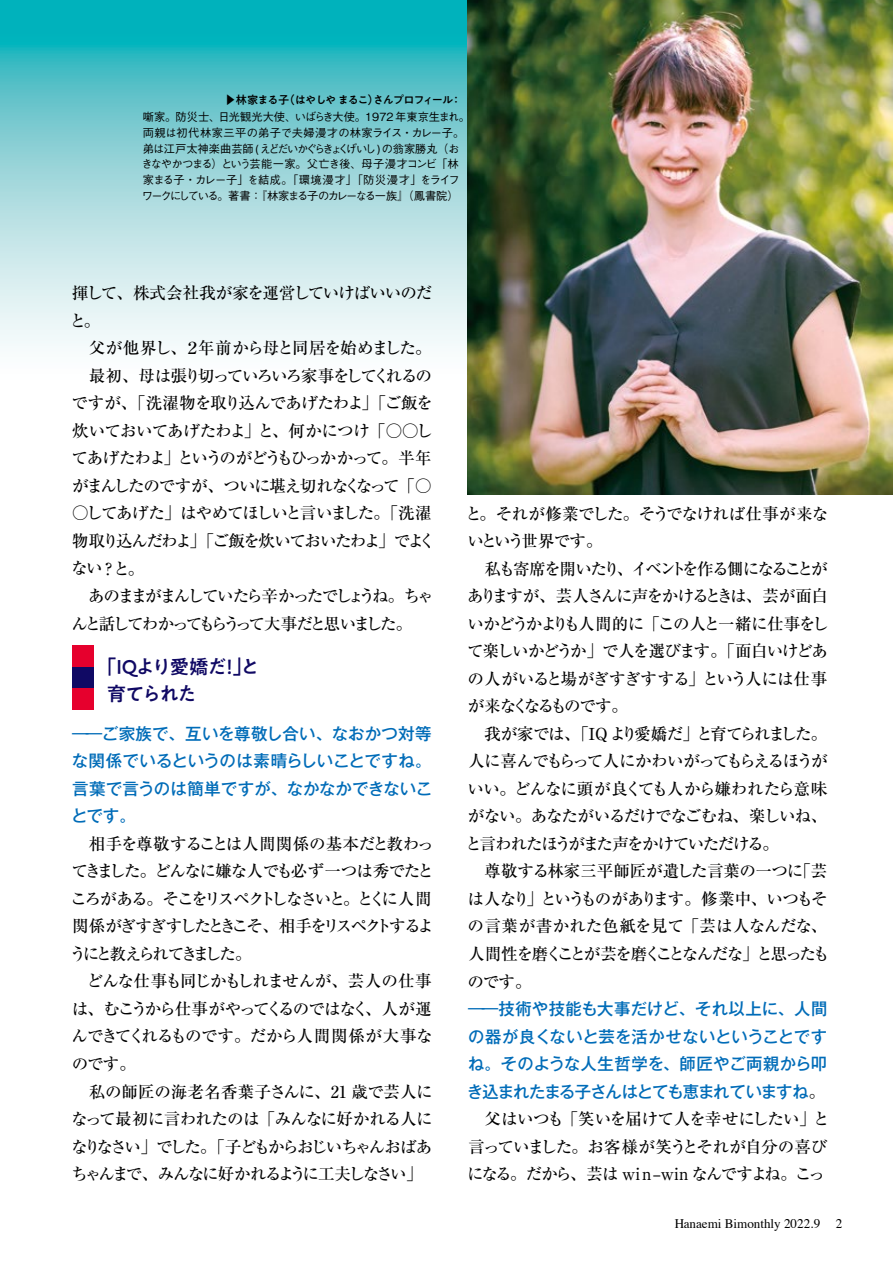
<style>
.page{position:relative;width:893px;height:1263px;background:#fff}
.page>*{position:absolute;margin:0;border:0;box-sizing:border-box;transform-origin:0 0}
.t1{font:500 19.5px/27px "PA1 Gothic Std";letter-spacing:-.08em;color:#100964}
.t2{font:500 16.5px/27.5px "Ryumin Pr 6";letter-spacing:-.08em;color:#000}
.t3{font:500 16.5px/27.5px "Gothic MB101 Pr 6";letter-spacing:-.015em;color:#006cb8;text-align:justify}
.t4{font:500 16.5px/27.6px "Ryumin Pr 6";letter-spacing:-.115em;color:#000}
.t5{font:500 16.5px/27.6px "Ryumin Pr 6";letter-spacing:-.05em;color:#000}
.t6{font:13.2px "Times";color:#000}
.t7{font:500 11.25px/15.8px "Gothic BBB Pro";letter-spacing:-.03em;color:#000}
.t8{font:500 11.25px "PA1 Gothic Std";letter-spacing:-.115em;color:#000}
.s1{font-family:"Koz Go Pr 6 N";font-weight:400}
.s2{font-family:"Ryumin Pr 6";color:#000}
</style>
<div class="page">
<svg style="left:0;top:0;width:468px;height:383px;background:#96d8dd"></svg>
<div style="left:73px;top:646px;width:21px;height:21px;background:#e6002d"></div>
<div style="left:73px;top:667px;width:21px;height:21px;background:#100964"></div>
<div style="left:73px;top:688px;width:21px;height:21px;background:#e6002d"></div>
<img style="left:468px;top:0;width:425px;height:494px">
<p class="t8" style="left:225px;top:93px;width:239px"><span class="s1">▶</span>林家まる子（はやしや まるこ）さんプロフィール：</p>
<p class="t7" style="left:141px;top:108px;width:330px">噺家。防災士、日光観光大使、いばらき大使。1972年東京生まれ。両親は初代林家三平の弟子で夫婦漫才の林家ライス・カレー子。弟は江戸太神楽曲芸師 (えどだいかぐらきょくげいし) の翁家勝丸（おきなやかつまる）という芸能一家。父亡き後、母子漫才コンビ「林家まる子・カレー子」を結成。「環境漫才」「防災漫才」をライフワークにしている。著書：『林家まる子のカレーなる一族』（鳳書院）</p>
<p class="t2" style="left:70px;top:279px;width:364px">揮して、株式会社我が家を運営していけばいいのだと。</p>
<p class="t2" style="left:71px;top:334px;width:363px;text-align:justify;text-indent:17px">父が他界し、２年前から母と同居を始めました。　最初、母は張り切っていろいろ家事をしてくれるのですが、「洗濯物を取り込んであげたわよ」「ご飯を炊いておいてあげたわよ」と、何かにつけ「○○してあげたわよ」というのがどうもひっかかって。半年がまんしたのですが、ついに堪え切れなくなって「○</p>
<p class="t4" style="left:71px;top:499px;width:366px">○してあげた」はやめてほしいと言いました。「洗濯物取り込んだわよ」「ご飯を炊いておいたわよ」でよくない？と。<br>　あのままがまんしていたら辛かったでしょうね。ちゃんと話してわかってもらうって大事だと思いました。</p>
<p class="t1" style="left:107px;top:654px;width:155px;text-indent:-10px">「IQより愛嬌だ！」と育てられた</p>
<p class="t3" style="left:71px;top:719px;width:362px">――ご家族で、互いを尊敬し合い、なおかつ対等な関係でいるというのは素晴らしいことですね。言葉で言うのは簡単ですが、なかなかできないことです。</p>
<p class="t2" style="left:70px;top:829px;width:366px">　相手を尊敬することは人間関係の基本だと教わってきました。どんなに嫌な人でも必ず一つは秀でたところがある。そこをリスペクトしなさいと。とくに人間関係がぎすぎすしたときこそ、相手をリスペクトするようにと教えられてきました。<br>　どんな仕事も同じかもしれませんが、芸人の仕事は、むこうから仕事がやってくるのではなく、人が運んできてくれるものです。だから人間関係が大事なのです。<br>　私の師匠の海老名香葉子さんに、21 歳で芸人になって最初に言われたのは「みんなに好かれる人になりなさい」でした。「子どもからおじいちゃんおばあちゃんまで、みんなに好かれるように工夫しなさい」</p>
<p class="t2" style="left:466px;top:499px;width:366px">と。それが修業でした。そうでなければ仕事が来ないという世界です。<br>　私も寄席を開いたり、イベントを作る側になることがありますが、芸人さんに声をかけるときは、芸が面白いかどうかよりも人間的に「この人と一緒に仕事をして楽しいかどうか」で人を選びます。「面白いけどあの人がいると場がぎすぎすする」という人には仕事が来なくなるものです。<br>　我が家では、「IQ より愛嬌だ」と育てられました。人に喜んでもらって人にかわいがってもらえるほうがいい。どんなに頭が良くても人から嫌われたら意味がない。あなたがいるだけでなごむね、楽しいね、と言われたほうがまた声をかけていただける。<br>　尊敬する林家三平師匠が遺した言葉の一つに「芸は人なり」というものがあります。修業中、いつもその言葉が書かれた色紙を見て「芸は人なんだな、人間性を磨くことが芸を磨くことなんだな」と思ったものです。</p>
<p class="t3" style="left:467px;top:994px;width:362px">――技術や技能も大事だけど、それ以上に、人間の器が良くないと芸を活かせないということですね。そのような人生哲学を、師匠やご両親から叩き込まれたまる子さんはとても恵まれていますね<span class="s2">。</span></p>
<p class="t5" style="left:467px;top:1104px;width:364px">　父はいつも「笑いを届けて人を幸せにしたい」と言っていました。お客様が笑うとそれが自分の喜びになる。だから、芸は win-win なんですよね。こっ</p>
<p class="t6" style="left:675px;top:1211px;width:169px">Hanaemi Bimonthly 2022.9 2</p>
</div>
